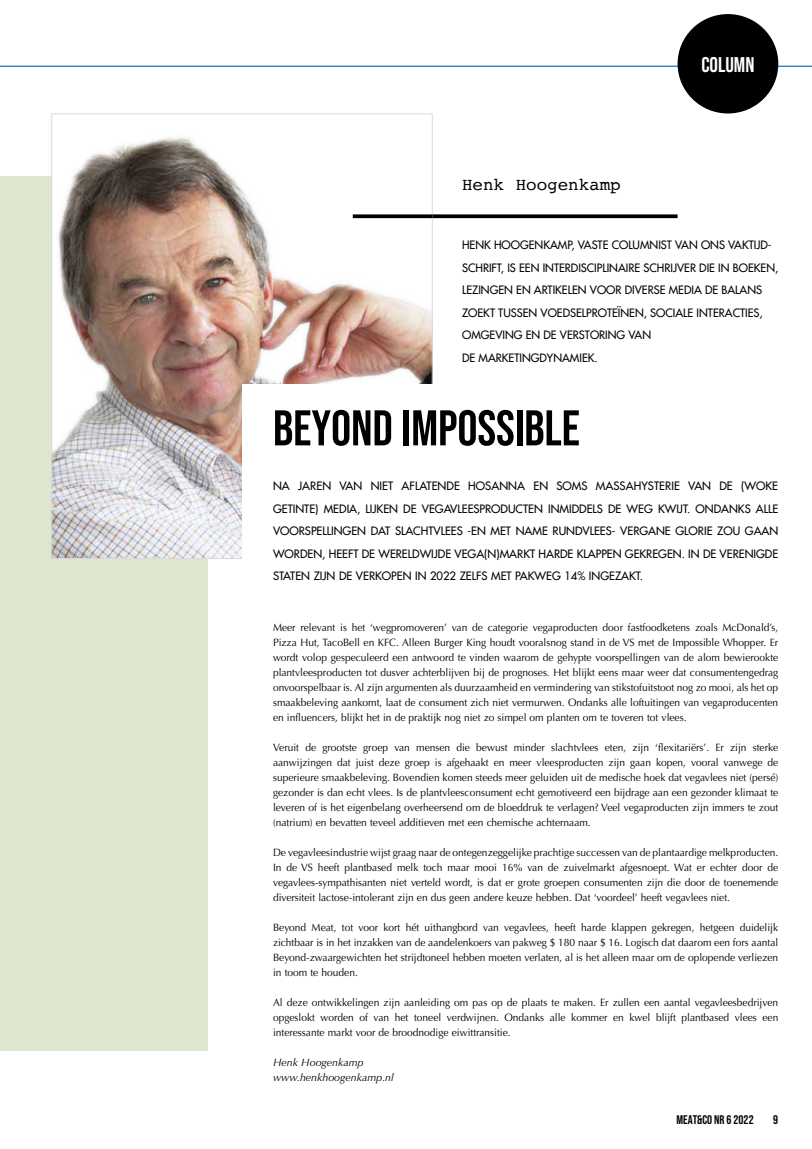
<style>
.page{position:relative;width:812px;height:1149px;background:#fff}
.page>*{position:absolute;margin:0;border:0;box-sizing:border-box;transform-origin:0 0}
.t1{font:50px "Bebas Neue";color:#000}
.t2{font:21.25px "Bebas Neue";color:#fff}
.t3{font:17.5px "Courier";color:#000}
.t4{font:12.5px "Bebas Neue";color:#000}
.t5{font:11.25px/22.5px "Futura LT";color:#000}
.t6{font:10.62px/15px "Optima";color:#000;text-align:justify;scale:.96 1}
.t7{font:italic 10.62px/15px "Optima";color:#000}
</style>
<div class="page">
<div style="left:0;top:177px;width:207px;height:873px;background:#dde6cf"></div>
<img style="left:53px;top:137px;width:377px;height:419px">
<svg style="left:432px;top:214px;width:245px;height:4px"></svg>
<svg style="left:353px;top:214px;width:79px;height:4px"></svg>
<div style="left:242px;top:383px;width:221px;height:187px;background:#fff"></div>
<hr style="left:0;top:66px;width:811px;height:1px;background:#1d71b8">
<div style="left:677px;top:14px;width:101px;height:99px;background:#000;border-radius:50%"></div>
<h3 class="t3" style="left:462px;top:171px;width:160px">Henk Hoogenkamp</h3>
<h2 class="t2" style="left:701px;top:52px;width:54px">COLUMN</h2>
<p class="t5" style="left:462px;top:234px;width:317px">HENK HOOGENKAMP, VASTE COLUMNIST VAN ONS VAKTIJD-SCHRIFT, IS EEN INTERDISCIPLINAIRE SCHRIJVER DIE IN BOEKEN, LEZINGEN EN ARTIKELEN VOOR DIVERSE MEDIA DE BALANS ZOEKT TUSSEN VOEDSELPROTEÏNEN, SOCIALE INTERACTIES, OMGEVING EN DE VERSTORING VAN<br>DE MARKETINGDYNAMIEK.</p>
<h1 class="t1" style="left:273px;top:399px;width:308px">BEYOND IMPOSSIBLE</h1>
<p class="t5" style="left:273px;top:474px;width:506px;text-align:justify">NA JAREN VAN NIET AFLATENDE HOSANNA EN SOMS MASSAHYSTERIE VAN DE (WOKE GETINTE) MEDIA, LIJKEN DE VEGAVLEESPRODUCTEN INMIDDELS DE WEG KWIJT. ONDANKS ALLE VOORSPELLINGEN DAT SLACHTVLEES -EN MET NAME RUNDVLEES- VERGANE GLORIE ZOU GAAN WORDEN, HEEFT DE WERELDWIJDE VEGA(N)MARKT HARDE KLAPPEN GEKREGEN. IN DE VERENIGDE STATEN ZIJN DE VERKOPEN IN 2022 ZELFS MET PAKWEG 14% INGEZAKT.</p>
<p class="t6" style="left:273px;top:619px;width:527px">Meer relevant is het ‘wegpromoveren’ van de categorie vegaproducten door fastfoodketens zoals McDonald’s, Pizza Hut, TacoBell en KFC. Alleen Burger King houdt vooralsnog stand in de VS met de Impossible Whopper. Er wordt volop gespeculeerd een antwoord te vinden waarom de gehypte voorspellingen van de alom bewierookte plantvleesproducten tot dusver achterblijven bij de prognoses. Het blijkt eens maar weer dat consumentengedrag onvoorspelbaar is. Al zijn argumenten als duurzaamheid en vermindering van stikstofuitstoot nog zo mooi, als het op smaakbeleving aankomt, laat de consument zich niet vermurwen. Ondanks alle loftuitingen van vegaproducenten en influencers, blijkt het in de praktijk nog niet zo simpel om planten om te toveren tot vlees.</p>
<p class="t6" style="left:273px;top:739px;width:528px">Veruit de grootste groep van mensen die bewust minder slachtvlees eten, zijn ‘flexitariërs’. Er zijn sterke aanwijzingen dat juist deze groep is afgehaakt en meer vleesproducten zijn gaan kopen, vooral vanwege de superieure smaakbeleving. Bovendien komen steeds meer geluiden uit de medische hoek dat vegavlees niet (persé) gezonder is dan echt vlees. Is de plantvleesconsument echt gemotiveerd een bijdrage aan een gezonder klimaat te leveren of is het eigenbelang overheersend om de bloeddruk te verlagen? Veel vegaproducten zijn immers te zout (natrium) en bevatten teveel additieven met een chemische achternaam.</p>
<p class="t6" style="left:273px;top:844px;width:528px">De vegavleesindustrie wijst graag naar de ontegenzeggelijke prachtige successen van de plantaardige melkproducten.<br>In de VS heeft plantbased melk toch maar mooi 16% van de zuivelmarkt afgesnoept. Wat er echter door de vegavlees-sympathisanten niet verteld wordt, is dat er grote groepen consumenten zijn die door de toenemende diversiteit lactose-intolerant zijn en dus geen andere keuze hebben. Dat ‘voordeel’ heeft vegavlees niet.</p>
<p class="t6" style="left:273px;top:919px;width:527px">Beyond Meat, tot voor kort hét uithangbord van vegavlees, heeft harde klappen gekregen, hetgeen duidelijk zichtbaar is in het inzakken van de aandelenkoers van pakweg $ 180 naar $ 16. Logisch dat daarom een fors aantal Beyond-zwaargewichten het strijdtoneel hebben moeten verlaten, al is het alleen maar om de oplopende verliezen in toom te houden.</p>
<p class="t6" style="left:273px;top:994px;width:528px">Al deze ontwikkelingen zijn aanleiding om pas op de plaats te maken. Er zullen een aantal vegavleesbedrijven opgeslokt worden of van het toneel verdwijnen. Ondanks alle kommer en kwel blijft plantbased vlees een interessante markt voor de broodnodige eiwittransitie.</p>
<p class="t7" style="left:273px;top:1054px;width:122px">Henk Hoogenkamp www.henkhoogenkamp.nl</p>
<p class="t4" style="left:676px;top:1112px;width:79px">MEAT&amp;CO NR 6 2022</p>
<p class="t4" style="left:773px;top:1112px;width:6px">9</p>
</div>
